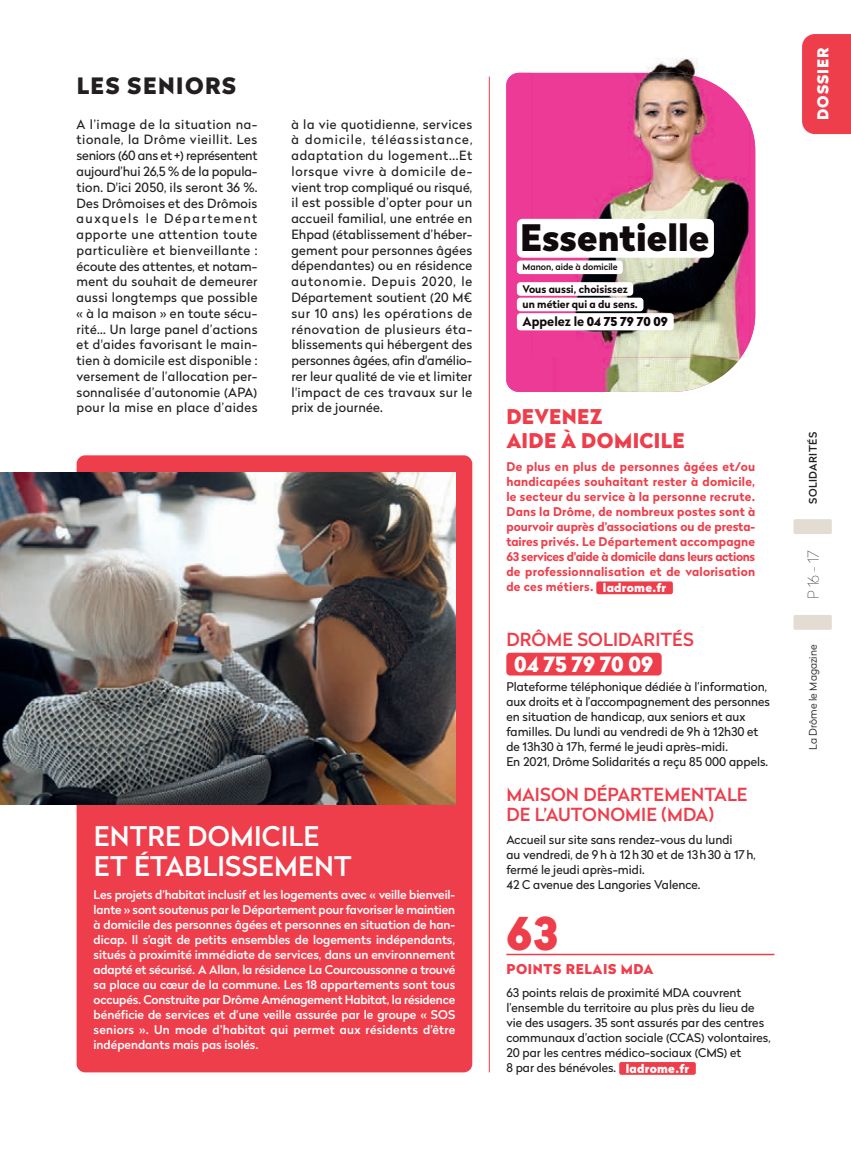
<style>
.page{position:relative;width:851px;height:1149px;background:#fff}
.page>*{position:absolute;margin:0;border:0;box-sizing:border-box;transform-origin:0 0}
.t1{font:900 45px "Radikal";color:#ee3e4b}
.t2{font:900 36.3px "Radikal";color:#110a0c}
.t3{font:500 27px/30px "Radikal";letter-spacing:.005em;color:#fff}
.t4{font:900 22.5px "Radikal";letter-spacing:.065em;color:#231f20}
.t5{font:900 21px "Radikal";color:#fff}
.t6{font:900 20.25px/24.8px "Radikal";letter-spacing:.015em;color:#ee3e4b}
.t7{font:500 18px/20.2px "Radikal";letter-spacing:.005em;color:#ee3e4b}
.t8{font:900 15px "Radikal";letter-spacing:.055em;color:#fff}
.t9{font:100 15px "Radikal";color:#231f20}
.t10{font:900 13.5px "Radikal";letter-spacing:.045em;color:#ee3e4b}
.t11{font:12.75px/15.8px "Radikal";letter-spacing:.02em;color:#231f20;text-align:justify}
.t12{font:900 12.3px "Radikal";color:#110a0c}
.t13{font:12px/15px "Radikal";color:#231f20}
.t14{font:500 12px/15px "Radikal";letter-spacing:.005em;color:#fff;text-align:justify}
.t15{font:700 12px/15px "Radikal";letter-spacing:.02em;color:#ee3e4b;text-align:justify}
.t16{font:700 10.5px/15.6px "Radikal";color:#110a0c}
.t17{font:300 10.5px "Radikal";color:#231f20}
.t18{font:500 10.5px "Radikal";letter-spacing:.045em;color:#231f20}
.t19{font:500 9px "Radikal";color:#110a0c}
.s1{font-weight:700;font-size:12.75px}
.s2{font-weight:900;color:#fff}
</style>
<div class="page">
<div style="left:77px;top:455px;width:395px;height:616px;background:#ee3e4b;border-radius:9px"></div>
<img style="left:506px;top:73px;width:46px;height:319px">
<img style="left:552px;top:357px;width:188px;height:35px">
<img style="left:748px;top:121px;width:7px;height:222px">
<img style="left:531px;top:58px;width:167px;height:15px">
<img style="left:531px;top:73px;width:217px;height:284px">
<div style="left:517px;top:219px;width:196px;height:38px;background:#fff;border-radius:6px"></div>
<div style="left:517px;top:260px;width:105px;height:14px;background:#fff;border-radius:4px"></div>
<div style="left:517px;top:282px;width:116px;height:14px;background:#fff;border-radius:4px"></div>
<div style="left:517px;top:297px;width:126px;height:14px;background:#fff;border-radius:4px"></div>
<div style="left:517px;top:313px;width:156px;height:17px;background:#fff;border-radius:4px"></div>
<div style="left:596px;top:581px;width:76px;height:13px;background:#ee3e4b;border-radius:2px"></div>
<svg style="left:793px;top:615px;width:38px;height:14px"></svg>
<svg style="left:793px;top:519px;width:38px;height:15px"></svg>
<div style="left:506px;top:652px;width:155px;height:23px;background:#ee3e4b;border-radius:4px"></div>
<hr style="left:489px;top:77px;width:1px;height:994px;background:#ee3e4b">
<hr style="left:506px;top:953px;width:268px;height:1px;background:#ee3e4b">
<div style="left:619px;top:1061px;width:76px;height:13px;background:#ee3e4b;border-radius:2px"></div>
<img style="left:0;top:472px;width:455px;height:332px">
<div style="left:802px;top:34px;width:48px;height:100px;background:#ee3e4b"></div>
<h3 class="t4" style="left:77px;top:69px;width:161px">LES SENIORS</h3>
<p class="t11" style="left:77px;top:116px;width:182px">A l’image de la situation na&shy;tionale, la Drôme vieillit. Les seniors (60 ans et +) représentent aujourd’hui 26,5 % de la popula&shy;tion. D'ici 2050, ils seront 36 %.<br>Des Drômoises et des Drômois auxquels le Département apporte une attention toute particulière et bienveillante : écoute des attentes, et notam&shy;ment du souhait de demeurer aussi longtemps que possible « à la maison » en toute sécu&shy;rité... Un large panel d’actions et d'aides favorisant le main&shy;tien à domicile est disponible : versement de l’allocation per&shy;sonnalisée d’autonomie (APA) pour la mise en place d’aides</p>
<p class="t11" style="left:291px;top:116px;width:182px">à la vie quotidienne, services à domicile, téléassistance, adaptation du logement...Et lorsque vivre à domicile de&shy;vient trop compliqué ou risqué, il est possible d’opter pour un accueil familial, une entrée en Ehpad (établissement d’héber&shy;gement pour personnes âgées dépendantes) ou en résidence autonomie. Depuis 2020, le Département soutient (20 M€ sur 10 ans) les opérations de rénovation de plusieurs éta&shy;blissements qui hébergent des personnes âgées, afin d'amélio&shy;rer leur qualité de vie et limiter l'impact de ces travaux sur le prix de journée.</p>
<h3 class="t3" style="left:94px;top:819px;width:259px">ENTRE DOMICILE<br>ET ÉTABLISSEMENT</h3>
<p class="t14" style="left:94px;top:886px;width:363px">Les projets d’habitat inclusif et les logements avec « veille bienveil&shy;lante » sont soutenus par le Département pour favoriser le maintien à domicile des personnes âgées et personnes en situation de han&shy;dicap. Il s’agit de petits ensembles de logements indépendants, situés à proximité immédiate de services, dans un environnement adapté et sécurisé. A Allan, la résidence La Courcoussonne a trouvé sa place au cœur de la commune. Les 18 appartements sont tous occupés. Construite par Drôme Aménagement Habitat, la résidence bénéficie de services et d’une veille assurée par le groupe « SOS seniors ». Un mode d’habitat qui permet aux résidents d’être indépendants mais pas isolés.</p>
<h2 class="t2" style="left:520px;top:211px;width:191px">Essentielle</h2>
<p class="t19" style="left:522px;top:261px;width:97px">Manon, aide à domicile</p>
<p class="t16" style="left:522px;top:280px;width:117px">Vous aussi, choisissez un métier qui a du sens.</p>
<p class="t12" style="left:522px;top:312px;width:147px"><span class="s1">Appelez le</span> 04 75 79 70 09</p>
<h3 class="t6" style="left:506px;top:402px;width:180px">DEVENEZ<br>AIDE À DOMICILE</h3>
<p class="t15" style="left:506px;top:458px;width:250px">De plus en plus de personnes âgées et/ou handicapées souhaitant rester à domicile, le secteur du service à la personne recrute.<br>Dans la Drôme, de nombreux postes sont à pourvoir auprès d’associations ou de presta&shy;taires privés. Le Département accompagne 63 services d'aide à domicile dans leurs actions de professionnalisation et de valorisation de ces métiers. <span class="s2">ladrome.fr</span></p>
<h3 class="t7" style="left:506px;top:628px;width:189px">DRÔME SOLIDARITÉS</h3>
<h3 class="t5" style="left:514px;top:648px;width:140px">04 75 79 70 09</h3>
<p class="t13" style="left:506px;top:678px;width:265px">Plateforme téléphonique dédiée à l’information, aux droits et à l’accompagnement des personnes en situation de handicap, aux seniors et aux familles. Du lundi au vendredi de 9h à 12h30 et de 13h30 à 17h, fermé le jeudi après-midi.<br>En 2021, Drôme Solidarités a reçu 85 000 appels.</p>
<h3 class="t7" style="left:506px;top:783px;width:243px">MAISON DÉPARTEMENTALE<br>DE L’AUTONOMIE (MDA)</h3>
<p class="t13" style="left:506px;top:831px;width:251px">Accueil sur site sans rendez-vous du lundi<br>au vendredi, de 9 h à 12 h 30 et de 13 h 30 à 17 h, fermé le jeudi après-midi.<br>42 C avenue des Langories Valence.</p>
<h1 class="t1" style="left:506px;top:899px;width:53px">63</h1>
<p class="t10" style="left:506px;top:958px;width:148px">POINTS RELAIS MDA</p>
<p class="t13" style="left:506px;top:984px;width:266px">63 points relais de proximité MDA couvrent l’ensemble du territoire au plus près du lieu de vie des usagers. 35 sont assurés par des centres communaux d’action sociale (CCAS) volontaires, 20 par les centres médico-sociaux (CMS) et<br>8 par des bénévoles. <span class="s2">ladrome.fr</span></p>
<p class="t8" style="left:811px;top:120px;width:73px;rotate:-90deg">DOSSIER</p>
<p class="t18" style="left:805px;top:504px;width:74px;rotate:-90deg">SOLIDARITÉS</p>
<p class="t9" style="left:803px;top:599px;width:51px;rotate:-90deg">P 16 - 17</p>
<p class="t17" style="left:805px;top:749px;width:107px;rotate:-90deg">La Drôme le Magazine</p>
</div>
